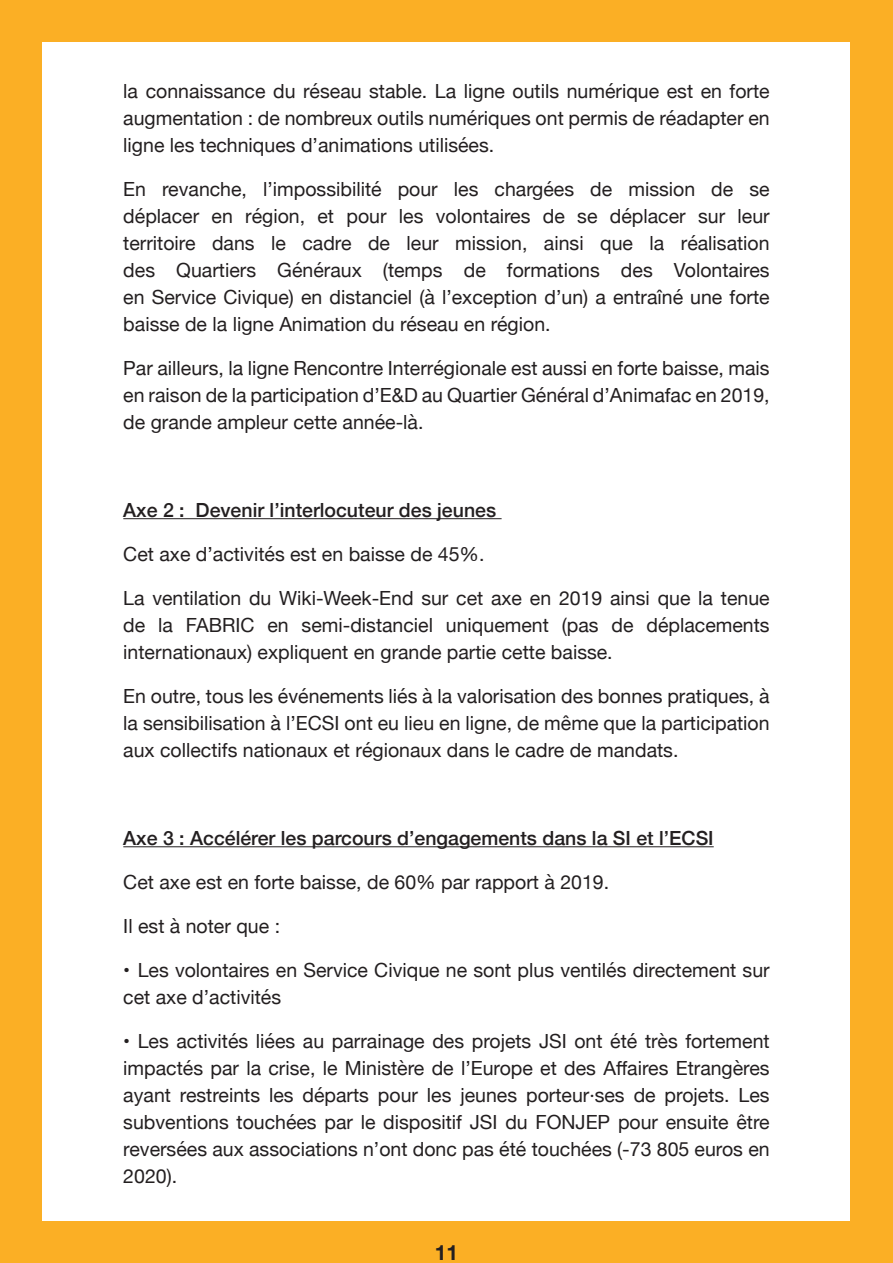
<style>
.page{position:relative;width:893px;height:1263px;background:#fbaf25}
.page>*{position:absolute;margin:0;border:0;box-sizing:border-box;transform-origin:0 0}
.t1{font:700 21px "Helvetica Neue";color:#231f20}
.t2{font:19.5px/27px "Helvetica Neue";color:#231f20;text-align:justify}
.t3{font:500 19.5px "Helvetica Neue";color:#231f20}
.s1{color:#fff}
</style>
<div class="page">
<div style="left:43px;top:42px;width:807px;height:1179px;background:#fff"></div>
<hr style="left:123px;top:518px;width:379px;height:1px;background:#231f20">
<hr style="left:123px;top:846px;width:591px;height:1px;background:#231f20">
<p class="t2" style="left:123px;top:79px;width:648px">la connaissance du réseau stable. La ligne outils numérique est en forte augmentation : de nombreux outils numériques ont permis de réadapter en ligne les techniques d’animations utilisées.</p>
<p class="t2" style="left:123px;top:177px;width:648px">En revanche, l’impossibilité pour les chargées de mission de se déplacer en région, et pour les volontaires de se déplacer sur leur territoire dans le cadre de leur mission, ainsi que la réalisation des Quartiers Généraux (temps de formations des Volontaires en Service Civique) en distanciel (à l’exception d’un) a entraîné une forte baisse de la ligne Animation du réseau en région.</p>
<p class="t2" style="left:123px;top:356px;width:648px">Par ailleurs, la ligne Rencontre Interrégionale est aussi en forte baisse, mais en raison de la participation d’E&amp;D au Quartier Général d’Animafac en 2019, de grande ampleur cette année-là.</p>
<p class="t3" style="left:123px;top:495px;width:374px">Axe 2 : Devenir l’interlocuteur des jeunes</p>
<p class="t2" style="left:123px;top:542px;width:363px">Cet axe d’activités est en baisse de 45%.</p>
<p class="t2" style="left:123px;top:586px;width:648px">La ventilation du Wiki-Week-End sur cet axe en 2019 ainsi que la tenue de la FABRIC en semi-distanciel uniquement (pas de déplacements internationaux) expliquent en grande partie cette baisse.</p>
<p class="t2" style="left:123px;top:684px;width:648px">En outre, tous les événements liés à la valorisation des bonnes pratiques, à la sensibilisation à l’ECSI ont eu lieu en ligne, de même que la participation aux collectifs nationaux et régionaux dans le cadre de mandats.</p>
<p class="t3" style="left:123px;top:823px;width:592px">Axe 3 : Accélérer les parcours d’engagements dans la SI et l’ECSI</p>
<p class="t2" style="left:123px;top:870px;width:487px">Cet axe est en forte baisse, de 60% par rapport à 2019.</p>
<p class="t2" style="left:123px;top:914px;width:158px">Il est à noter que :</p>
<p class="t2" style="left:123px;top:958px;width:648px">•<span class="s1">‑</span>Les volontaires en Service Civique ne sont plus ventilés directement sur cet axe d’activités</p>
<p class="t2" style="left:123px;top:1029px;width:648px">•<span class="s1">‑</span>Les activités liées au parrainage des projets JSI ont été très fortement impactés par la crise, le Ministère de l’Europe et des Affaires Etrangères ayant restreints les départs pour les jeunes porteur·ses de projets. Les subventions touchées par le dispositif JSI du FONJEP pour ensuite être reversées aux associations n’ont donc pas été touchées (-73 805 euros en 2020).</p>
<p class="t1" style="left:435px;top:1236px;width:25px">11</p>
</div>
